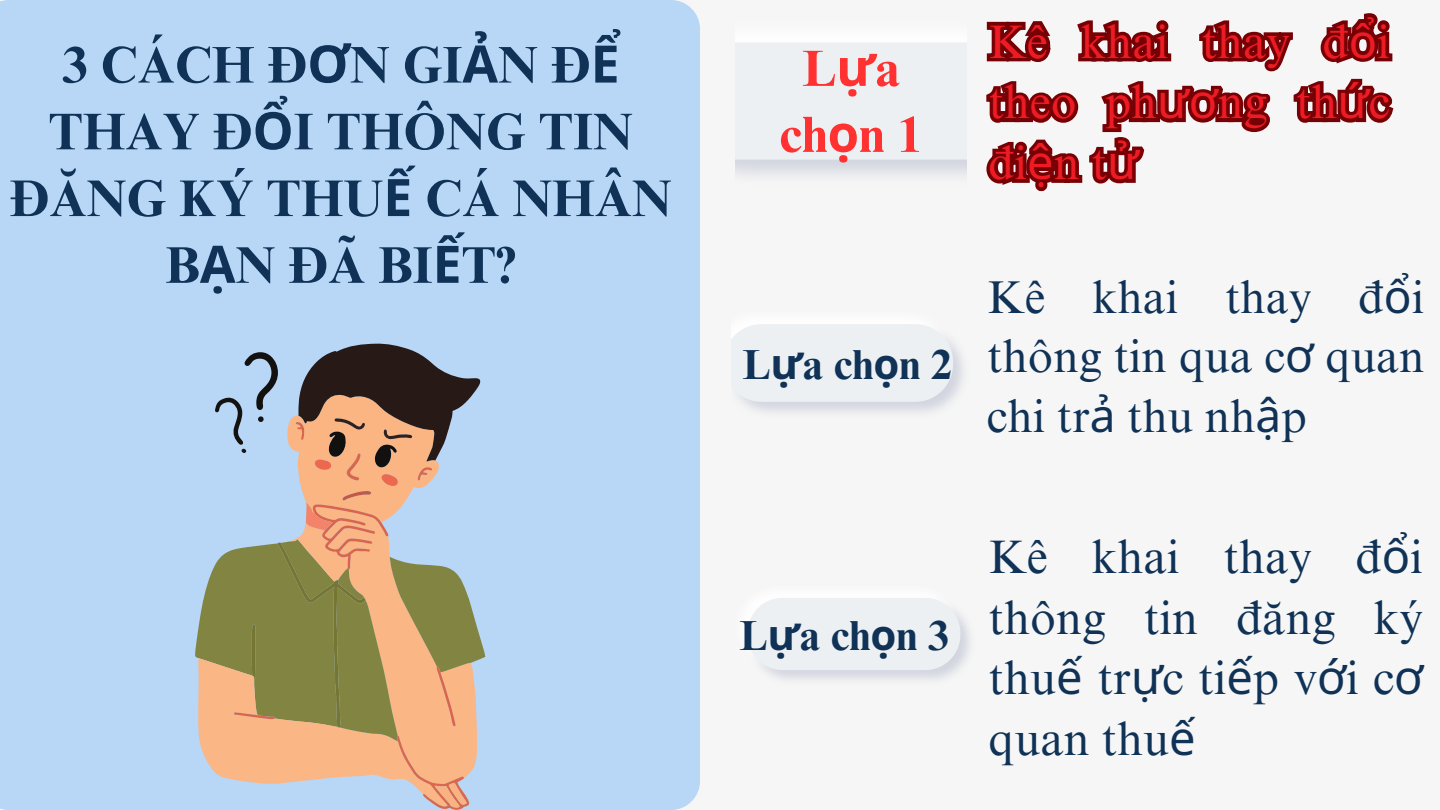
<style>
.page{position:relative;width:1440px;height:810px;background:#f6f6f6}
.page>*{position:absolute;margin:0;border:0;box-sizing:border-box;transform-origin:0 0}
.t1{font:700 51.7px/66.8px "Times NRMT Pro";color:#0f3256;text-align:center}
.t2{font:700 51px/66px "Times NRMT Pro";color:#ff3131;text-align:center}
.t3{font:47px/60.8px "Times NRMT Pro";color:#0f3256;text-align:justify}
.t4{font:47px/60.8px "Times NRMT Pro";color:#ed1c24;text-align:justify}
.t5{font:46px/59.2px "Times NRMT Pro";color:#0f3256;text-align:justify}
.t6{font:700 42px "Times NRMT Pro";color:#0f3256}
.s1{font-family:"Noto Sans"}
</style>
<div class="page">
<div style="left:0;top:0;width:700px;height:810px;background:#b8d6f6"></div>
<img style="left:736px;top:337px;width:228px;height:76px">
<img style="left:759px;top:610px;width:211px;height:70px">
<svg style="left:195px;top:343px;width:290px;height:467px;background:#b3a590"></svg>
<svg style="left:986px;top:13px;width:408px;height:179px"></svg>
<p class="t1" style="left:10px;top:38px;width:664px">3 CÁCH Đ<span class="s1">Ơ</span>N GI<span class="s1">Ả</span>N Đ<span class="s1">Ể<br></span>THAY Đ<span class="s1">Ổ</span>I THÔNG TIN<br>ĐĂNG KÝ THU<span class="s1">Ế</span> CÁ NHÂN<br>B<span class="s1">Ạ</span>N ĐÃ BI<span class="s1">Ế</span>T?</p>
<p class="t2" style="left:780px;top:42px;width:145px">L<span class="s1">ự</span>a ch<span class="s1">ọ</span>n 1</p>
<p class="t6" style="left:743px;top:348px;width:211px">L<span class="s1">ự</span>a ch<span class="s1">ọ</span>n 2</p>
<p class="t6" style="left:740px;top:620px;width:211px">L<span class="s1">ự</span>a ch<span class="s1">ọ</span>n 3</p>
<p class="t4" style="left:989px;top:17px;width:403px">Kê khai thay đ<span class="s1">ổ</span>i theo ph<span class="s1">ươ</span>ng th<span class="s1">ứ</span>c đi<span class="s1">ệ</span>n t<span class="s1">ử</span></p>
<p class="t5" style="left:987px;top:274px;width:439px">Kê khai thay đ<span class="s1">ổ</span>i thông tin qua c<span class="s1">ơ</span> quan chi tr<span class="s1">ả</span> thu nh<span class="s1">ậ</span>p</p>
<p class="t3" style="left:989px;top:532px;width:436px">Kê khai thay đ<span class="s1">ổ</span>i thông tin đăng ký thu<span class="s1">ế</span> tr<span class="s1">ự</span>c ti<span class="s1">ế</span>p v<span class="s1">ớ</span>i c<span class="s1">ơ </span>quan thu<span class="s1">ế</span></p>
</div>
